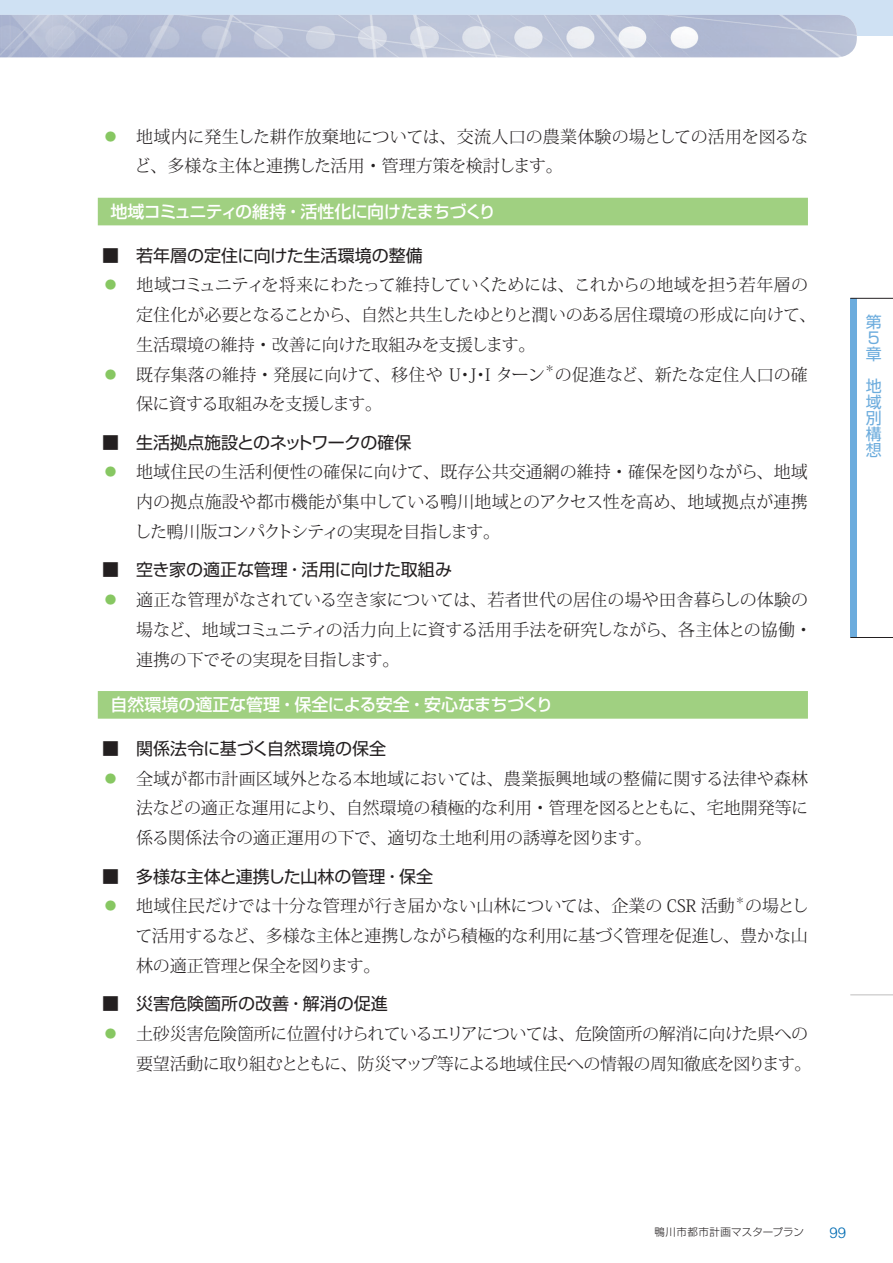
<style>
.page{position:relative;width:893px;height:1263px;background:#fff}
.page>*{position:absolute;margin:0;border:0;box-sizing:border-box;transform-origin:0 0}
.t1{font:300 16.95px/29.7px "Koz Min Pr 6 N";letter-spacing:-.01em;color:#231f20;text-align:justify}
.t2{font:16.95px "Shin Go Pr 6 N";color:#231f20}
.t3{font:300 16.95px "Koz Min Pr 6 N";letter-spacing:-.04em;color:#231f20}
.t4{font:300 16.95px "Koz Min Pr 6 N";letter-spacing:.015em;color:#231f20}
.t5{font:500 16.95px "Shin Go Pr 6 N";letter-spacing:-.01em;color:#fff}
.t6{font:500 16.95px "Shin Go Pr 6 N";letter-spacing:-.03em;color:#fff}
.t7{font:16.95px "Shin Go Pr 6 N";letter-spacing:-.025em;color:#231f20}
.t8{font:300 16.95px "Koz Min Pr 6 N";letter-spacing:-.03em;color:#231f20}
.t9{font:15.9px/15.9px "Shin Go Pr 6 N";color:#6cacdd}
.t10{font:300 15px "Helvetica";color:#006cb3}
.t11{font:300 10.5px "Shin Go Pr 6 N";letter-spacing:.03em;color:#231f20}
.t12{font:300 9.9px "Koz Min Pr 6 N";color:#231f20}
.s1{color:#87c762}
</style>
<div class="page">
<div style="left:850px;top:298px;width:7px;height:339px;background:#6cacdd"></div>
<hr style="left:850px;top:298px;width:43px;height:1px;background:#231f20">
<hr style="left:850px;top:637px;width:43px;height:1px;background:#231f20">
<div style="left:0;top:0;width:893px;height:36px;background:#cfe1f3"></div>
<img style="left:0;top:15px;width:857px;height:42px">
<div style="left:98px;top:198px;width:710px;height:27px;background:#a0d081"></div>
<div style="left:98px;top:691px;width:710px;height:28px;background:#a0d081"></div>
<hr style="left:850px;top:994px;width:43px;height:1px;background:#231f20">
<p class="t1" style="left:134px;top:122px;width:675px;text-indent:-32px"><span class="s1">⃝</span> 地域内に発生した耕作放棄地については、交流人口の農業体験の場としての活用を図るなど、多様な主体と連携した活用・管理方策を検討します。</p>
<p class="t6" style="left:111px;top:198px;width:387px">地域コミュニティの維持・活性化に向けたまちづくり</p>
<p class="t2" style="left:102px;top:241px;width:322px">■　若年層の定住に向けた生活環境の整備</p>
<p class="t1" style="left:102px;top:271px;width:708px"><span class="s1">⃝</span> 地域コミュニティを将来にわたって維持していくためには、これからの地域を担う若年層の</p>
<p class="t3" style="left:136px;top:305px;width:681px">定住化が必要となることから、自然と共生したゆとりと潤いのある居住環境の形成に向けて、</p>
<p class="t1" style="left:136px;top:330px;width:401px">生活環境の維持・改善に向けた取組みを支援します。</p>
<p class="t4" style="left:102px;top:365px;width:444px"><span class="s1">⃝</span> 既存集落の維持・発展に向けて、移住や U･J･I ターン</p>
<p class="t12" style="left:545px;top:363px;width:11px">＊</p>
<p class="t1" style="left:555px;top:360px;width:255px">の促進など、新たな定住人口の確</p>
<p class="t8" style="left:136px;top:395px;width:248px">保に資する取組みを支援します。</p>
<p class="t7" style="left:102px;top:428px;width:311px">■　生活拠点施設とのネットワークの確保</p>
<p class="t1" style="left:135px;top:458px;width:675px;text-indent:-32px"><span class="s1">⃝</span> 地域住民の生活利便性の確保に向けて、既存公共交通網の維持・確保を図りながら、地域内の拠点施設や都市機能が集中している鴨川地域とのアクセス性を高め、地域拠点が連携した鴨川版コンパクトシティの実現を目指します。</p>
<p class="t2" style="left:102px;top:556px;width:351px">■　空き家の適正な管理・活用に向けた取組み</p>
<p class="t1" style="left:136px;top:585px;width:678px;text-align:left;text-indent:-34px"><span class="s1">⃝</span> 適正な管理がなされている空き家については、若者世代の居住の場や田舎暮らしの体験の場など、地域コミュニティの活力向上に資する活用手法を研究しながら、各主体との協働・連携の下でその実現を目指します。</p>
<p class="t5" style="left:110px;top:691px;width:444px">自然環境の適正な管理・保全による安全・安心なまちづくり</p>
<p class="t2" style="left:102px;top:734px;width:286px">■　関係法令に基づく自然環境の保全</p>
<p class="t1" style="left:136px;top:764px;width:674px;text-indent:-34px"><span class="s1">⃝</span> 全域が都市計画区域外となる本地域においては、農業振興地域の整備に関する法律や森林法などの適正な運用により、自然環境の積極的な利用・管理を図るとともに、宅地開発等に係る関係法令の適正運用の下で、適切な土地利用の誘導を図ります。</p>
<p class="t2" style="left:102px;top:862px;width:333px">■　多様な主体と連携した山林の管理・保全</p>
<p class="t1" style="left:102px;top:891px;width:634px"><span class="s1">⃝</span> 地域住民だけでは十分な管理が行き届かない山林については、企業の CSR 活動</p>
<p class="t12" style="left:735px;top:895px;width:11px">＊</p>
<p class="t1" style="left:135px;top:891px;width:675px;text-indent:610px">の場として活用するなど、多様な主体と連携しながら積極的な利用に基づく管理を促進し、豊かな山林の適正管理と保全を図ります。</p>
<p class="t2" style="left:102px;top:990px;width:287px">■　災害危険箇所の改善・解消の促進</p>
<p class="t1" style="left:102px;top:1019px;width:711px;text-align:right"><span class="s1">⃝</span> 土砂災害危険箇所に位置付けられているエリアについては、危険箇所の解消に向けた県への要望活動に取り組むとともに、防災マップ等による地域住民への情報の周知徹底を図ります。</p>
<p class="t9" style="left:866px;top:313px;width:17px">第<br>５章</p>
<p class="t9" style="left:866px;top:377px;width:17px;text-align:justify">地域別構想</p>
<p class="t11" style="left:655px;top:1224px;width:151px">鴨川市都市計画マスタープラン</p>
<p class="t10" style="left:829px;top:1223px;width:18px">99</p>
</div>
